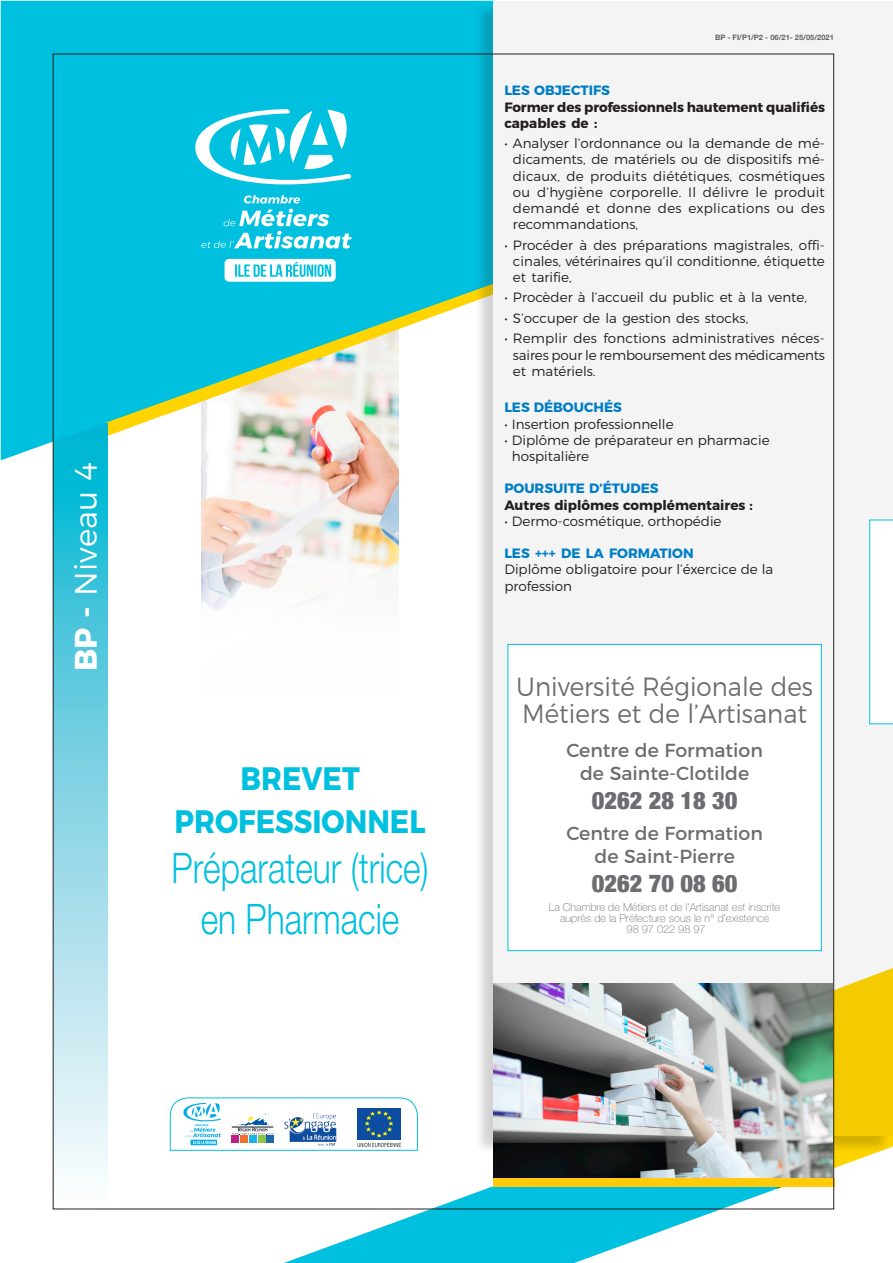
<style>
.page{position:relative;width:893px;height:1263px;background:#fff}
.page>*{position:absolute;margin:0;border:0;box-sizing:border-box;transform-origin:0 0}
.t1{font:300 42px/50.4px "Helvetica Neue";color:#00c0df;text-align:center;scale:.8 1}
.t2{font:700 32.4px/43.2px "Montserrat";color:#00c0df;text-align:center;scale:.89 1}
.t3{font:300 31.05px "Montserrat";letter-spacing:.01em;color:#fff}
.t4{font:300 26.25px/27px "Montserrat";color:#6d6d71;scale:.93 1}
.t5{font:900 condensed 24.3px "Helvetica Neue";color:#6d6d71}
.t6{font:18.9px/22.6px "Montserrat";color:#6d6d71;text-align:center}
.t7{font:300 13.5px/16.2px "Montserrat";color:#231f20;text-align:justify}
.t8{font:700 13.5px/16.2px "Montserrat";letter-spacing:-.01em;color:#231f20}
.t9{font:700 13.5px "Montserrat";color:#007ec5}
.t10{font:100 10.95px/10.8px "Helvetica Neue";color:#6d6d71;text-align:center}
.t11{font:700 7.5px "Helvetica Neue";color:#231f20}
.s1{font-weight:700}
</style>
<div class="page">
<img style="left:202px;top:460px;width:197px;height:151px">
<svg style="left:55px;top:460px;width:52px;height:716px;background:#85d6e6"></svg>
<svg style="left:1px;top:1px;width:492px;height:459px;background:#16c2dd"></svg>
<div style="left:474px;top:3px;width:417px;height:1151px;background:#231f20;opacity:.2"></div>
<div style="left:493px;top:1px;width:400px;height:1134px;background:#f4f4f4"></div>
<svg style="left:104px;top:109px;width:389px;height:328px"></svg>
<svg style="left:170px;top:942px;width:723px;height:321px"></svg>
<div style="left:493px;top:1178px;width:341px;height:8px;background:#feca0a"></div>
<div style="left:508px;top:644px;width:313px;height:307px;background:#fff"></div>
<div style="left:508px;top:644px;width:313px;height:307px;border:1px solid #00c0df"></div>
<div style="left:870px;top:520px;width:23px;height:204px;background:#fff"></div>
<h3 class="t3" style="left:62px;top:671px;width:211px;rotate:-90deg"><span class="s1">BP -</span> Niveau 4</h3>
<h2 class="t2" style="left:175px;top:754px;width:284px">BREVET<br>PROFESSIONNEL</h2>
<h1 class="t1" style="left:172px;top:842px;width:323px">Préparateur (trice) en Pharmacie</h1>
<p class="t11" style="left:715px;top:33px;width:120px">BP - FI/P1/P2 - 06/21- 25/05/2021</p>
<p class="t9" style="left:504px;top:79px;width:107px">LES OBJECTIFS</p>
<p class="t8" style="left:504px;top:98px;width:322px">Former des professionnels hautement qualifiés capables de :</p>
<p class="t7" style="left:513px;top:134px;width:313px;text-indent:-9px">• Analyser l’ordonnance ou la demande de mé&shy;dicaments, de matériels ou de dispositifs mé&shy;dicaux, de produits diététiques, cosmétiques ou d’hygiène corporelle. Il délivre le produit demandé et donne des explications ou des recommandations,</p>
<p class="t7" style="left:513px;top:236px;width:313px;text-indent:-9px">• Procéder à des préparations magistrales, offi&shy;cinales, vétérinaires qu’il conditionne, étiquette et tarifie,</p>
<p class="t7" style="left:504px;top:288px;width:304px">• Procèder à l’accueil du public et à la vente,</p>
<p class="t7" style="left:504px;top:309px;width:246px">• S’occuper de la gestion des stocks,</p>
<p class="t7" style="left:513px;top:329px;width:314px;text-indent:-9px">• Remplir des fonctions administratives néces&shy;saires pour le remboursement des médicaments et matériels.</p>
<p class="t9" style="left:504px;top:397px;width:119px">LES DÉBOUCHÉS</p>
<p class="t7" style="left:504px;top:415px;width:171px">• Insertion professionnelle</p>
<p class="t7" style="left:512px;top:431px;width:259px;text-indent:-7px">• Diplôme de préparateur en pharmacie hospitalière</p>
<p class="t9" style="left:504px;top:478px;width:156px">POURSUITE D’ÉTUDES</p>
<p class="t8" style="left:504px;top:496px;width:250px">Autres diplômes complémentaires :</p>
<p class="t7" style="left:504px;top:512px;width:219px">• Dermo-cosmétique, orthopédie</p>
<p class="t9" style="left:504px;top:542px;width:191px">LES +++ DE LA FORMATION</p>
<p class="t7" style="left:504px;top:560px;width:270px">Diplôme obligatoire pour l’éxercice de la profession</p>
<h3 class="t4" style="left:516px;top:671px;width:320px">Université Régionale des<br>Métiers et de l’Artisanat</h3>
<h3 class="t6" style="left:566px;top:738px;width:198px">Centre de Formation de Sainte-Clotilde</h3>
<h3 class="t5" style="left:592px;top:780px;width:147px">0262 28 18 30</h3>
<h3 class="t6" style="left:566px;top:821px;width:198px">Centre de Formation de Saint-Pierre</h3>
<h3 class="t5" style="left:592px;top:863px;width:147px">0262 70 08 60</h3>
<p class="t10" style="left:549px;top:902px;width:233px">La Chambre de Métiers et de l’Artisanat est inscrite auprès de la Préfecture sous le n° d’existence<br>98 97 022 98 97</p>
</div>
